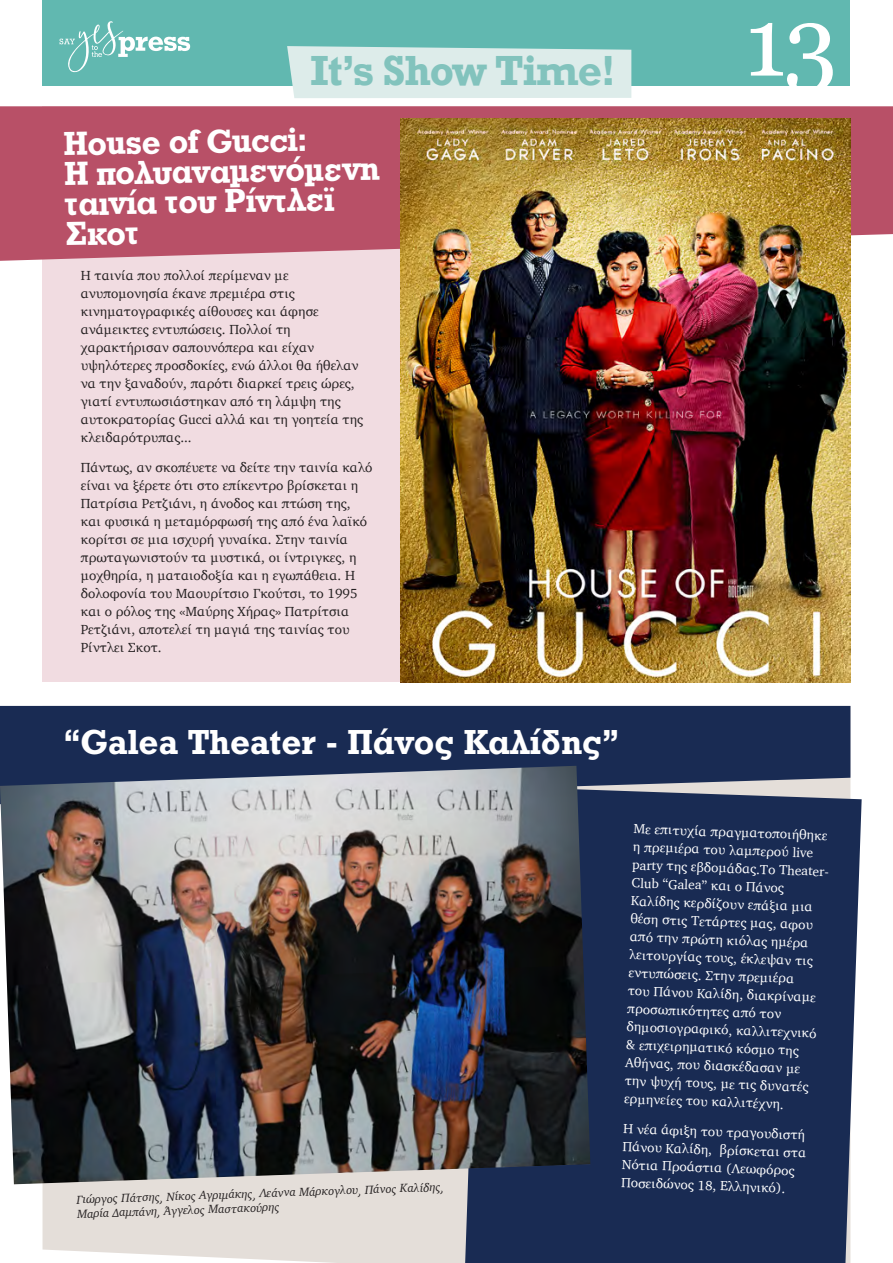
<style>
.page{position:relative;width:893px;height:1263px;background:#fff}
.page>*{position:absolute;margin:0;border:0;box-sizing:border-box;transform-origin:0 0}
.t1{font:97.5px "Georgia";color:#fff}
.t2{font:700 39.6px "Rockwell";letter-spacing:-.035em;color:#82c3bd}
.t3{font:36px "UB Rockwell Bold";letter-spacing:.015em;color:#fff}
.t4{font:34.5px/30px "UB Rockwell Bold";color:#fff}
.t5{font:13.5px/18px "Charter";color:#231f20}
.t6{font:13.5px/18px "Charter";color:#fff}
.t7{font:italic 12px/14.2px "Charter";color:#231f20}
</style>
<div class="page">
<div style="left:43px;top:0;width:807px;height:85px;background:#61b8b0"></div>
<svg style="left:60px;top:21px;width:130px;height:51px"></svg>
<div style="left:43px;top:106px;width:807px;height:576px;background:#f1dce1"></div>
<div style="left:0;top:106px;width:893px;height:155px;background:#b85067"></div>
<div style="left:43px;top:1184px;width:422px;height:79px;background:#e4ded9"></div>
<div style="left:0;top:706px;width:850px;height:80px;background:#192b53"></div>
<div style="left:465px;top:786px;width:397px;height:477px;background:#192b53"></div>
<div style="left:287px;top:46px;width:344px;height:52px;background:#ddecea"></div>
<img style="left:0;top:766px;width:590px;height:418px">
<img style="left:401px;top:118px;width:449px;height:564px">
<h2 class="t2" style="left:311px;top:45px;width:307px">Ιt’s Show Time!</h2>
<h3 class="t4" style="left:64px;top:128px;width:316px;rotate:-1deg">House of Gucci:<br>Η πολυαναμενόμενη ταινία του Ρίντλεϊ<br>Σκοτ</h3>
<p class="t5" style="left:81px;top:266px;width:284px">Η ταινία που πολλοί περίμεναν με ανυπομονησία έκανε πρεμιέρα στις κινηματογραφικές αίθουσες και άφησε ανάμεικτες εντυπώσεις. Πολλοί τη χαρακτήρισαν σαπουνόπερα και είχαν υψηλότερες προσδοκίες, ενώ άλλοι θα ήθελαν να την ξαναδούν, παρότι διαρκεί τρεις ώρες, γιατί εντυπωσιάστηκαν από τη λάμψη της αυτοκρατορίας Gucci αλλά και τη γοητεία της κλειδαρότρυπας...</p>
<p class="t5" style="left:81px;top:458px;width:293px">Πάντως, αν σκοπέυετε να δείτε την ταινία καλό είναι να ξέρετε ότι στο επίκεντρο βρίσκεται η Πατρίσια Ρετζιάνι, η άνοδος και πτώση της, και φυσικά η μεταμόρφωσή της από ένα λαϊκό κορίτσι σε μια ισχυρή γυναίκα. Στην ταινία πρωταγωνιστούν τα μυστικά, οι ίντριγκες, η μοχθηρία, η ματαιοδοξία και η εγωπάθεια. Η δολοφονία του Μαουρίτσιο Γκούτσι, το 1995 και ο ρόλος της «Μαύρης Χήρας» Πατρίτσια Ρετζιάνι, αποτελεί τη μαγιά της ταινίας του Ρίντλει Σκοτ.</p>
<h3 class="t3" style="left:64px;top:721px;width:557px">“Galea Theater - Πάνος Καλίδης”</h3>
<h1 class="t1" style="left:744px;top:-29px;width:95px">13</h1>
<p class="t7" style="left:77px;top:1192px;width:369px;rotate:-2deg">Γιώργος Πάτσης, Νίκος Αγριμάκης, Λεάννα Μάρκογλου, Πάνος Καλίδης,<br>Μαρία Δαμπάνη, Άγγελος Μαστακούρης</p>
<p class="t6" style="left:634px;top:819px;width:207px;rotate:2deg">Με επιτυχία πραγματοποιήθηκε<br>η πρεμιέρα του λαμπερού live party της εβδομάδας.Το Τheater-<br>Club “Galea” και ο Πάνος<br>Καλίδης κερδίζουν επάξια μια θέση στις Τετάρτες μας, αφου από την πρώτη κιόλας ημέρα λειτουργίας τους, έκλεψαν τις εντυπώσεις. Στην πρεμιέρα<br>του Πάνου Καλίδη, διακρίναμε προσωπικότητες από τον δημοσιογραφικό, καλλιτεχνικό<br>&amp; επιχειρηματικό κόσμο της<br>Αθήνας, που διασκέδασαν με<br>την ψυχή τους, με τις δυνατές ερμηνείες του καλλιτέχνη.</p>
<p class="t6" style="left:623px;top:1119px;width:185px;rotate:2deg">Η νέα άφιξη του τραγουδιστή<br>Πάνου Καλίδη, βρίσκεται στα<br>Νότια Προάστια (Λεωφόρος<br>Ποσειδώνος 18, Ελληνικό).</p>
</div>
